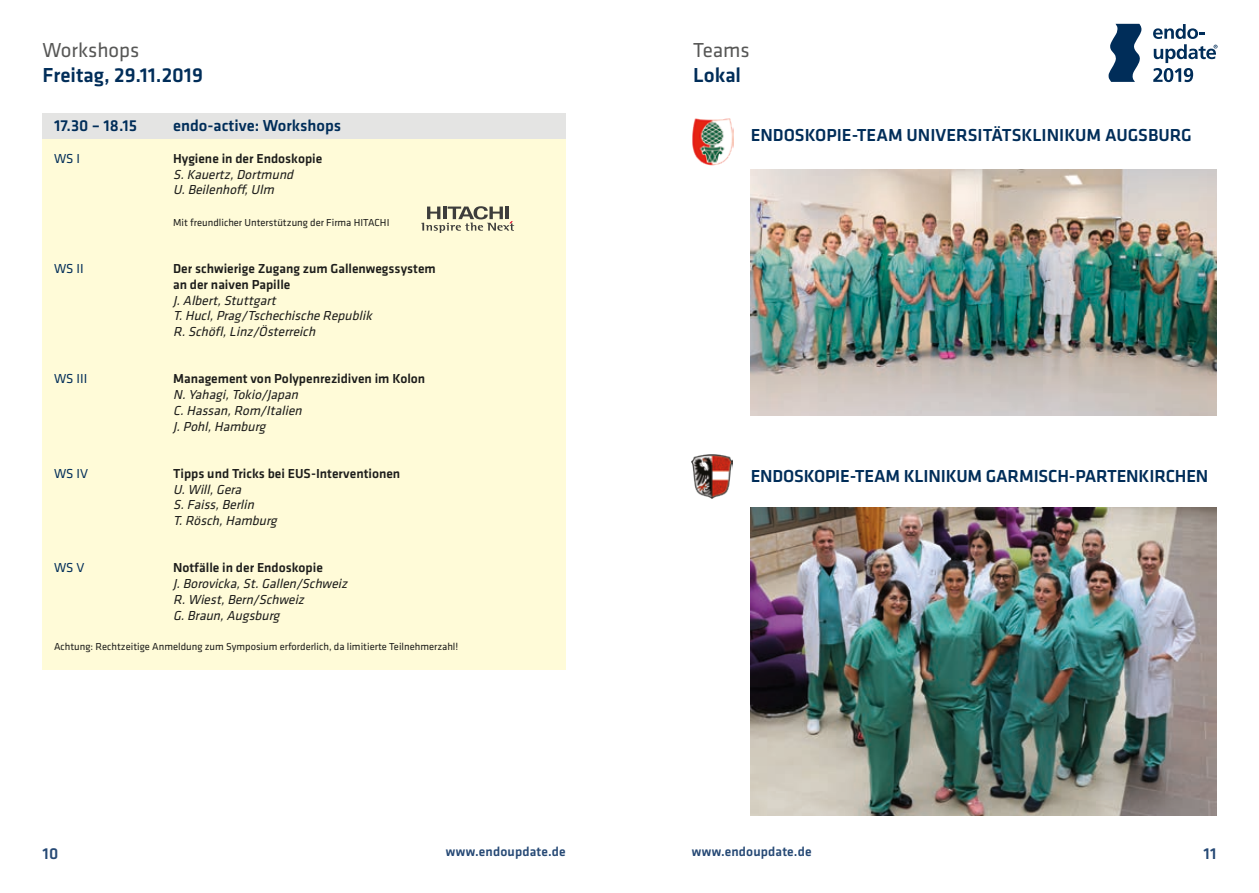
<style>
.page{position:relative;width:1259px;height:893px;background:#fff}
.page>*{position:absolute;margin:0;border:0;box-sizing:border-box;transform-origin:0 0}
.t1{font:500 21px "Klavika";color:#002d59}
.t2{font:21px "Klavika";color:#575756}
.t3{font:500 18px "Klavika";letter-spacing:-.01em;color:#002d59}
.t4{font:500 16.5px "Klavika";color:#002d59}
.t5{font:500 16.5px "Klavika";color:#264975}
.t6{font:italic 13.5px/15.8px "Klavika";color:#1d1d1b}
.t7{font:500 13.5px/15.8px "Klavika";color:#1d1d1b}
.t8{font:500 13.5px "Klavika";letter-spacing:.01em;color:#264975}
.t9{font:13.5px "Klavika";color:#002d59}
.t10{font:10.5px "Klavika";color:#1d1d1b}
</style>
<div class="page">
<svg style="left:1108px;top:24px;width:33px;height:58px"></svg>
<svg style="left:1153px;top:24px;width:64px;height:58px"></svg>
<div style="left:43px;top:113px;width:523px;height:557px;background:#fffbd8"></div>
<div style="left:43px;top:113px;width:523px;height:26px;background:#e4e4e3"></div>
<svg style="left:421px;top:206px;width:93px;height:27px"></svg>
<img style="left:692px;top:118px;width:41px;height:48px">
<img style="left:691px;top:455px;width:41px;height:43px">
<img style="left:750px;top:169px;width:466px;height:246px">
<img style="left:750px;top:508px;width:466px;height:307px">
<h1 class="t2" style="left:43px;top:36px;width:98px">Workshops</h1>
<h1 class="t1" style="left:43px;top:64px;width:162px">Freitag, 29.11.2019</h1>
<p class="t4" style="left:54px;top:117px;width:84px">17.30 – 18.15</p>
<p class="t4" style="left:173px;top:117px;width:170px">endo-active: Workshops</p>
<p class="t9" style="left:54px;top:150px;width:28px">WS I</p>
<p class="t7" style="left:173px;top:151px;width:151px">Hygiene in der Endoskopie</p>
<p class="t6" style="left:173px;top:166px;width:125px">S.Kauertz,Dortmund<br>U.Beilenhoff,Ulm</p>
<p class="t10" style="left:173px;top:216px;width:218px">Mit freundlicher Unterstützung der Firma HITACHI</p>
<p class="t9" style="left:54px;top:260px;width:31px">WS II</p>
<p class="t7" style="left:173px;top:261px;width:264px">Der schwierige Zugang zum Gallenwegssystem an der naiven Papille</p>
<p class="t6" style="left:173px;top:292px;width:204px">J .Albert,Stuttgart<br>T.Hucl,Prag/TschechischeRepublik<br>R.Schöfl,Linz/Österreich</p>
<p class="t9" style="left:54px;top:370px;width:35px">WS III</p>
<p class="t7" style="left:173px;top:371px;width:254px">Management von Polypenrezidiven im Kolon</p>
<p class="t6" style="left:173px;top:386px;width:134px">N.Yahagi,Tokio/Japan<br>C.Hassan,Rom/Italien<br>J.Pohl,Hamburg</p>
<p class="t9" style="left:54px;top:465px;width:36px">WS IV</p>
<p class="t7" style="left:173px;top:466px;width:229px">Tipps und Tricks bei EUS-Interventionen</p>
<p class="t6" style="left:173px;top:481px;width:109px">U.Will,Gera<br>S.Faiss,Berlin<br>T.Rösch,Hamburg</p>
<p class="t9" style="left:54px;top:559px;width:32px">WS V</p>
<p class="t7" style="left:173px;top:560px;width:151px">Notfälle in der Endoskopie</p>
<p class="t6" style="left:173px;top:575px;width:179px">J .Borovicka,St.Gallen/Schweiz<br>R.Wiest,Bern/Schweiz<br>G.Braun,Augsburg</p>
<p class="t10" style="left:54px;top:639px;width:406px">Achtung: Rechtzeitige Anmeldung zum Symposium erforderlich, da limitierte Teilnehmerzahl!</p>
<h1 class="t2" style="left:693px;top:36px;width:58px">Teams</h1>
<h1 class="t1" style="left:693px;top:64px;width:49px">Lokal</h1>
<h2 class="t3" style="left:750px;top:125px;width:442px">ENDOSKOPIE-TEAM UNIVERSITÄTSKLINIKUM AUGSBURG</h2>
<h2 class="t3" style="left:750px;top:466px;width:459px">ENDOSKOPIE-TEAM KLINIKUM GARMISCH-PARTENKIRCHEN</h2>
<p class="t5" style="left:43px;top:844px;width:17px">10</p>
<p class="t8" style="left:446px;top:844px;width:121px">www.endoupdate.de</p>
<p class="t8" style="left:692px;top:844px;width:121px">www.endoupdate.de</p>
<p class="t5" style="left:1203px;top:844px;width:14px">11</p>
</div>
